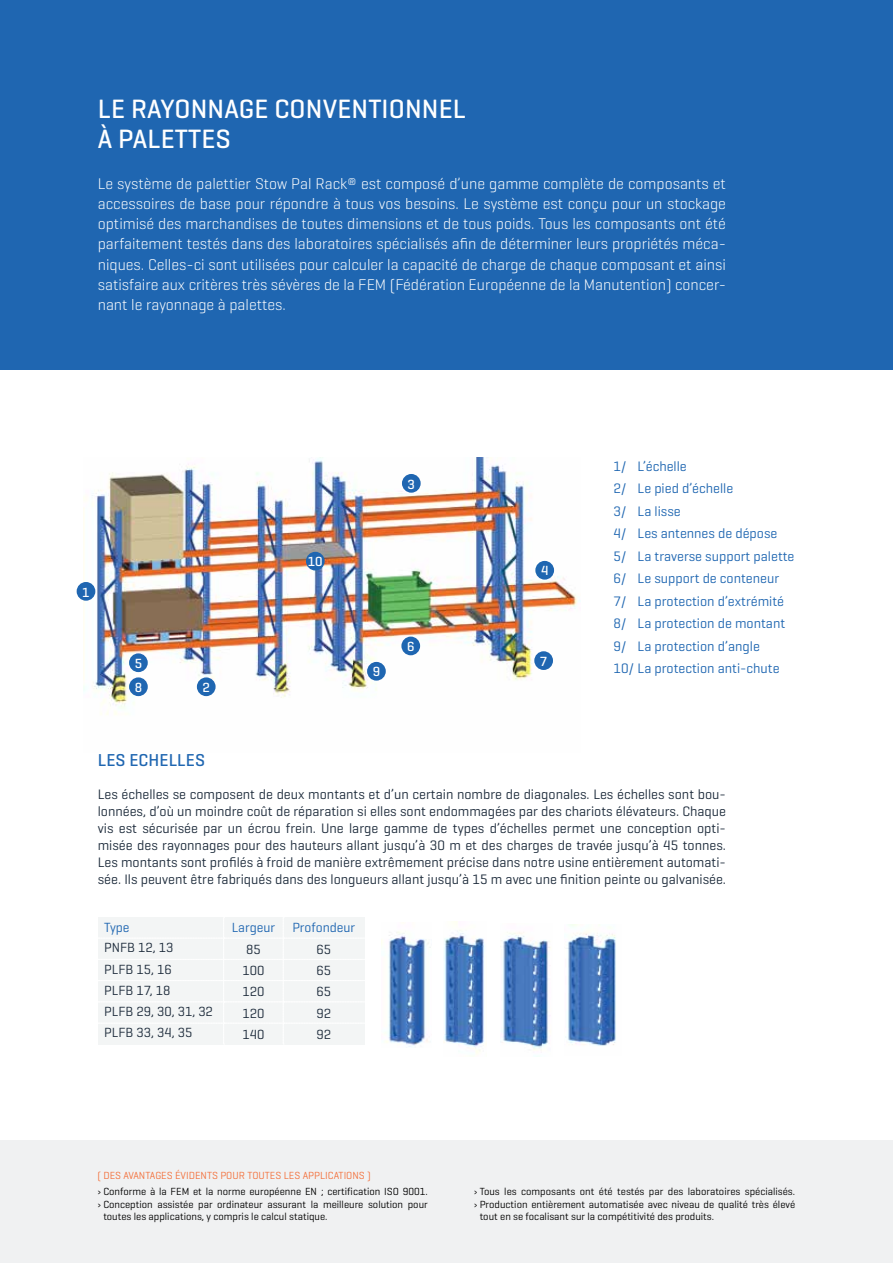
<style>
.page{position:relative;width:893px;height:1263px;background:#fff}
.page>*{position:absolute;margin:0;border:0;box-sizing:border-box;transform-origin:0 0}
.t1{font:500 27px/30px "Geogrotesque";letter-spacing:.005em;color:#fff}
.t2{font:500 17.55px "Geogrotesque";letter-spacing:.005em;color:#1f66b1}
.t3{font:300 15.75px/20.2px "Geogrotesque";color:#fff;text-align:justify}
.t4{font:13.95px/17px "Geogrotesque";color:#1d2b3b;text-align:justify}
.t5{font:13.95px/22.5px "Geogrotesque";color:#1f66b1}
.t6{font:13.5px "Geogrotesque";color:#1d2b3b}
.t7{font:13.5px "Geogrotesque";color:#1f66b1}
.t8{font:500 13.5px "Geogrotesque";color:#fff}
.t9{font:10.5px "Geogrotesque";color:#000}
.t10{font:10.5px "Geogrotesque";color:#f3723e}
</style>
<div class="page">
<div style="left:0;top:1140px;width:893px;height:123px;background:#f0f1f2"></div>
<div style="left:0;top:0;width:893px;height:370px;background:#1f66b1"></div>
<img style="left:83px;top:457px;width:497px;height:258px">
<div style="left:306px;top:552px;width:19px;height:18px;background:#1f66b1;border-radius:50%"></div>
<div style="left:77px;top:582px;width:18px;height:19px;background:#1f66b1;border-radius:50%"></div>
<div style="left:402px;top:474px;width:19px;height:19px;background:#1f66b1;border-radius:50%"></div>
<div style="left:535px;top:561px;width:19px;height:19px;background:#1f66b1;border-radius:50%"></div>
<div style="left:129px;top:653px;width:19px;height:19px;background:#1f66b1;border-radius:50%"></div>
<div style="left:401px;top:637px;width:19px;height:18px;background:#1f66b1;border-radius:50%"></div>
<div style="left:534px;top:651px;width:19px;height:19px;background:#1f66b1;border-radius:50%"></div>
<div style="left:129px;top:677px;width:19px;height:19px;background:#1f66b1;border-radius:50%"></div>
<div style="left:367px;top:662px;width:19px;height:19px;background:#1f66b1;border-radius:50%"></div>
<div style="left:197px;top:677px;width:19px;height:19px;background:#1f66b1;border-radius:50%"></div>
<hr style="left:892px;top:0;width:1px;height:370px;background:#dadee0">
<div style="left:98px;top:917px;width:267px;height:128px;background:#f3f5f5"></div>
<img style="left:443px;top:922px;width:42px;height:132px">
<img style="left:500px;top:932px;width:51px;height:119px">
<img style="left:566px;top:924px;width:50px;height:122px">
<img style="left:385px;top:931px;width:46px;height:116px">
<h1 class="t1" style="left:98px;top:93px;width:370px">LE RAYONNAGE CONVENTIONNEL<br>À PALETTES</h1>
<p class="t3" style="left:98px;top:173px;width:630px">Le système de palettier Stow Pal Rack® est composé d’une gamme complète de composants et accessoires de base pour répondre à tous vos besoins. Le système est conçu pour un stockage optimisé des marchandises de toutes dimensions et de tous poids. Tous les composants ont été parfaitement testés dans des laboratoires spécialisés afin de déterminer leurs propriétés méca&shy;niques. Celles-ci sont utilisées pour calculer la capacité de charge de chaque composant et ainsi satisfaire aux critères très sévères de la FEM (Fédération Européenne de la Manutention) concer&shy;nant le rayonnage à palettes.</p>
<p class="t8" style="left:82px;top:583px;width:9px">1</p>
<p class="t8" style="left:135px;top:655px;width:9px">5</p>
<p class="t8" style="left:135px;top:679px;width:9px">8</p>
<p class="t8" style="left:203px;top:679px;width:9px">2</p>
<p class="t8" style="left:308px;top:553px;width:16px">10</p>
<p class="t8" style="left:408px;top:475px;width:9px">3</p>
<p class="t8" style="left:373px;top:663px;width:9px">9</p>
<p class="t8" style="left:407px;top:638px;width:9px">6</p>
<p class="t8" style="left:541px;top:562px;width:9px">4</p>
<p class="t8" style="left:540px;top:653px;width:9px">7</p>
<p class="t5" style="left:614px;top:454px;width:182px">1/ L’échelle<br>2/ Le pied d’échelle<br>3/ La lisse<br>4/ Les antennes de dépose<br>5/ La traverse support palette<br>6/ Le support de conteneur<br>7/ La protection d’extrémité<br>8/ La protection de montant<br>9/ La protection d’angle<br>10/ La protection anti-chute</p>
<p class="t2" style="left:98px;top:749px;width:109px">LES ECHELLES</p>
<p class="t4" style="left:98px;top:786px;width:630px">Les échelles se composent de deux montants et d’un certain nombre de diagonales. Les échelles sont bou&shy;lonnées, d’où un moindre coût de réparation si elles sont endommagées par des chariots élévateurs. Chaque vis est sécurisée par un écrou frein. Une large gamme de types d’échelles permet une conception opti&shy;misée des rayonnages pour des hauteurs allant jusqu’à 30 m et des charges de travée jusqu’à 45 tonnes.<br>Les montants sont profilés à froid de manière extrêmement précise dans notre usine entièrement automati&shy;sée. Ils peuvent être fabriqués dans des longueurs allant jusqu’à 15 m avec une finition peinte ou galvanisée.</p>
<p class="t7" style="left:104px;top:919px;width:27px">Type</p>
<p class="t7" style="left:232px;top:919px;width:45px">Largeur</p>
<p class="t7" style="left:292px;top:919px;width:64px">Profondeur</p>
<p class="t6" style="left:104px;top:939px;width:71px">PNFB 12, 13</p>
<p class="t6" style="left:246px;top:941px;width:16px">85</p>
<p class="t6" style="left:316px;top:941px;width:16px">65</p>
<p class="t6" style="left:104px;top:961px;width:69px">PLFB 15, 16</p>
<p class="t6" style="left:242px;top:962px;width:23px">100</p>
<p class="t6" style="left:316px;top:962px;width:16px">65</p>
<p class="t6" style="left:104px;top:982px;width:68px">PLFB 17, 18</p>
<p class="t6" style="left:242px;top:983px;width:23px">120</p>
<p class="t6" style="left:316px;top:983px;width:16px">65</p>
<p class="t6" style="left:104px;top:1003px;width:110px">PLFB 29, 30, 31, 32</p>
<p class="t6" style="left:242px;top:1004px;width:23px">120</p>
<p class="t6" style="left:316px;top:1004px;width:16px">92</p>
<p class="t6" style="left:104px;top:1024px;width:90px">PLFB 33, 34, 35</p>
<p class="t6" style="left:242px;top:1026px;width:23px">140</p>
<p class="t6" style="left:316px;top:1026px;width:16px">92</p>
<p class="t10" style="left:97px;top:1169px;width:275px">( Des avantages évid ents pour toutes les applications )</p>
<p class="t9" style="left:97px;top:1185px;width:293px">› Conforme à la FEM et la norme européenne EN ; certification ISO</p>
<p class="t9" style="left:403px;top:1185px;width:27px">9001.</p>
<p class="t9" style="left:97px;top:1197px;width:332px">› Conception assistée par ordinateur assurant la meilleure solution pour</p>
<p class="t9" style="left:103px;top:1210px;width:226px">toutes les applications, y compris le calcul statique.</p>
<p class="t9" style="left:474px;top:1185px;width:323px">› Tous les composants ont été testés par des laboratoires spécialisés.</p>
<p class="t9" style="left:474px;top:1197px;width:323px">› Production entièrement automatisée avec niveau de qualité très élevé</p>
<p class="t9" style="left:480px;top:1210px;width:236px">tout en se focalisant sur la compétitivité des produits.</p>
</div>
